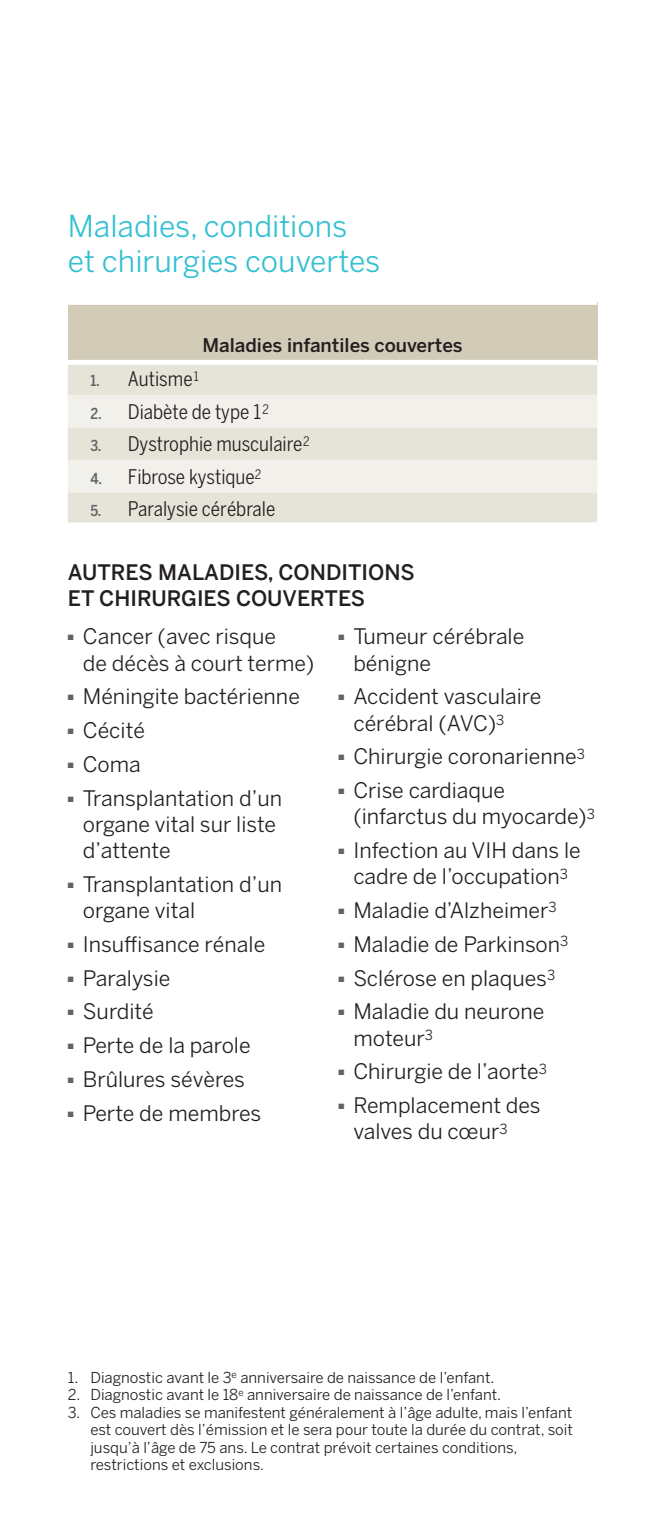
<style>
.page{position:relative;width:664px;height:1530px;background:#fff}
.page>*{position:absolute;margin:0;border:0;box-sizing:border-box;transform-origin:0 0}
.t1{font:30px/35px "Benton Sans";color:#32c0d2}
.t2{font:21.25px/26.2px "Benton Sans";color:#231f20}
.t3{font:500 21.25px/26.2px "Benton Sans";color:#231f20}
.t4{font:20px "Benton Sans Cond";color:#231f20}
.t5{font:500 18.75px "Benton Sans";color:#231f20}
.t6{font:15px/17.5px "Benton Sans";color:#231f20}
.s1{font-weight:500;font-size:15px;color:#636366}
</style>
<div class="page">
<div style="left:68px;top:302px;width:529px;height:60px;background:#d2cbb8"></div>
<div style="left:68px;top:365px;width:529px;height:157px;background:#e6e3d8"></div>
<svg style="left:68px;top:395px;width:529px;height:97px;background:#eeebe4"></svg>
<div style="left:68px;top:300px;width:529px;height:5px;background:#fff"></div>
<div style="left:68px;top:360px;width:529px;height:5px;background:#fff"></div>
<h1 class="t1" style="left:68px;top:209px;width:314px">Maladies, conditions et chirurgies couvertes</h1>
<p class="t5" style="left:202px;top:334px;width:262px">MALADIES INFANTILES COUVERTES</p>
<p class="t4" style="left:90px;top:368px;width:110px"><span class="s1">1.</span> Autisme<sup>1</sup></p>
<p class="t4" style="left:90px;top:400px;width:180px"><span class="s1">2.</span> Diabète de type 1<sup>2</sup></p>
<p class="t4" style="left:90px;top:433px;width:221px"><span class="s1">3.</span> Dystrophie musculaire<sup>2</sup></p>
<p class="t4" style="left:90px;top:465px;width:172px"><span class="s1">4.</span> Fibrose kystique<sup>2</sup></p>
<p class="t4" style="left:90px;top:498px;width:186px"><span class="s1">5.</span> Paralysie cérébrale</p>
<p class="t3" style="left:68px;top:559px;width:106px">AUTRES MALA</p>
<p class="t3" style="left:68px;top:559px;width:348px;text-indent:151px">DIES, CONDITIONS<br>ET CHIRURGIES COUVERTES</p>
<p class="t2" style="left:83px;top:623px;width:233px;text-indent:-15px"><sup>■</sup> Cancer (avec risque<br>de décès à court terme)</p>
<p class="t2" style="left:68px;top:683px;width:234px"><sup>■</sup> Méningite bactérienne</p>
<p class="t2" style="left:68px;top:717px;width:79px"><sup>■</sup> Cécité</p>
<p class="t2" style="left:68px;top:751px;width:74px"><sup>■</sup> Coma</p>
<p class="t2" style="left:83px;top:785px;width:201px;text-indent:-15px"><sup>■</sup> Transplantation d’un organe vital sur liste d’attente</p>
<p class="t2" style="left:83px;top:871px;width:201px;text-indent:-15px"><sup>■</sup> Transplantation d’un organe vital</p>
<p class="t2" style="left:68px;top:931px;width:199px"><sup>■</sup> Insuffisance rénale</p>
<p class="t2" style="left:68px;top:965px;width:104px"><sup>■</sup> Paralysie</p>
<p class="t2" style="left:68px;top:998px;width:87px"><sup>■</sup> Surdité</p>
<p class="t2" style="left:68px;top:1032px;width:184px"><sup>■</sup> Perte de la parole</p>
<p class="t2" style="left:68px;top:1066px;width:179px"><sup>■</sup> Brûlures sévères</p>
<p class="t2" style="left:68px;top:1100px;width:195px"><sup>■</sup> Perte de membres</p>
<p class="t2" style="left:353px;top:623px;width:172px;text-indent:-15px"><sup>■</sup> Tumeur cérébrale bénigne</p>
<p class="t2" style="left:353px;top:683px;width:189px;text-indent:-15px"><sup>■</sup> Accident vasculaire cérébral (AVC)<sup>3</sup></p>
<p class="t2" style="left:338px;top:743px;width:248px"><sup>■</sup> Chirurgie coronarienne<sup>3</sup></p>
<p class="t2" style="left:353px;top:777px;width:243px;text-indent:-15px"><sup>■</sup> Crise cardiaque (infarctus du myocarde)<sup>3</sup></p>
<p class="t2" style="left:338px;top:837px;width:244px;text-align:center"><sup>■</sup> Infection au VIH dans le cadre de l’occupation<sup>3</sup></p>
<p class="t2" style="left:338px;top:897px;width:220px"><sup>■</sup> Maladie d’Alzheimer<sup>3</sup></p>
<p class="t2" style="left:338px;top:931px;width:231px"><sup>■</sup> Maladie de Parkinson<sup>3</sup></p>
<p class="t2" style="left:338px;top:965px;width:218px"><sup>■</sup> Sclérose en plaques<sup>3</sup></p>
<p class="t2" style="left:353px;top:998px;width:193px;text-indent:-15px"><sup>■</sup> Maladie du neurone moteur<sup>3</sup></p>
<p class="t2" style="left:338px;top:1058px;width:210px"><sup>■</sup> Chirurgie de l’aorte<sup>3</sup></p>
<p class="t2" style="left:353px;top:1092px;width:189px;text-indent:-15px"><sup>■</sup> Remplacement des valves du cœur<sup>3</sup></p>
<p class="t6" style="left:68px;top:1368px;width:428px">1. Diagnostic avant le 3<sup>e</sup> anniversaire de naissance de l’enfant.</p>
<p class="t6" style="left:68px;top:1386px;width:435px">2. Diagnostic avant le 18<sup>e</sup> anniversaire de naissance de l’enfant.</p>
<p class="t6" style="left:90px;top:1403px;width:484px;text-indent:-22px">3. Ces maladies se manifestent généralement à l’âge adulte, mais l’enfant est couvert dès l’émission et le sera pour toute la durée du contrat, soit jusqu’à l’âge de 75 ans. Le contrat prévoit certaines conditions, restrictions et exclusions.</p>
</div>
